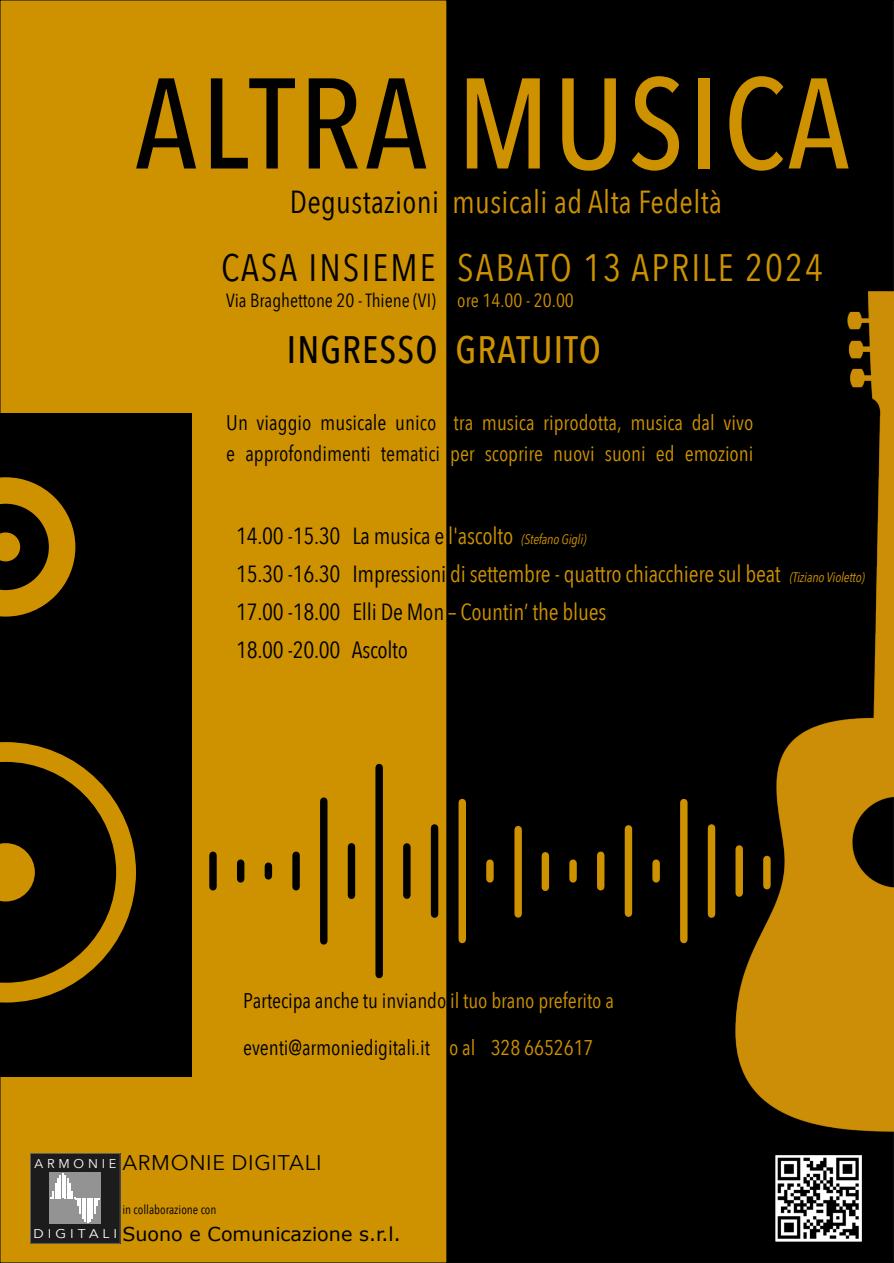
<style>
.page{position:relative;width:894px;height:1263px;background:#fff}
.page>*{position:absolute;margin:0;border:0;box-sizing:border-box;transform-origin:0 0}
.t1{font:500 127.35px "Avenir Next Condensed";letter-spacing:.03em;color:#ce9200}
.t2{font:38.25px "Avenir Next Condensed";letter-spacing:.055em;color:#cd9200}
.t3{font:500 38.25px "Avenir Next Condensed";letter-spacing:.03em;color:#000}
.t4{font:31.8px "Avenir Next Condensed";letter-spacing:.01em;color:#ce9200}
.t5{font:23.4px/38.2px "Avenir Next Condensed";letter-spacing:-.01em;color:#000}
.t6{font:21.15px/31.8px "Avenir Next Condensed";letter-spacing:-.005em;color:#ce9200}
.t7{font:21.15px/46.3px "Avenir Next Condensed";letter-spacing:-.005em;color:#000}
.t8{font:21.15px "Avenir Next";letter-spacing:.03em;color:#000100}
.t9{font:19.05px "Avenir Next Condensed";color:#000}
.t10{font:19.05px "Verdana";color:#000100}
.t11{font:italic 13.8px "Avenir Next Condensed";letter-spacing:-.015em;color:#ce9200}
.t12{font:12.75px "Avenir Next Condensed";color:#000100}
.t13{font:12.75px "Avenir";letter-spacing:.295em;color:#fff;scale:1.09 1}
.t14{font:12.75px "Avenir";letter-spacing:.295em;color:#fff}
.s1{color:#000100}
.s2{color:#000}
.s3{color:#cd9100}
.s4{color:#ce9200}
.s5{color:#000200}
.s6{color:#000001}
.s7{color:#cd9200}
</style>
<div class="page">
<div style="left:446px;top:0;width:447px;height:1263px;background:#000;border:1px solid #000"></div>
<div style="left:0;top:0;width:446px;height:1263px;background:#ce9200"></div>
<svg style="left:30px;top:1153px;width:90px;height:90px;background:#4e4e4e"></svg>
<div style="left:0;top:414px;width:192px;height:663px;background:#000"></div>
<svg style="left:0;top:477px;width:75px;height:140px"></svg>
<svg style="left:0;top:742px;width:136px;height:260px"></svg>
<div style="left:209px;top:855px;width:8px;height:32px;background:#000"></div>
<div style="left:237px;top:863px;width:7px;height:16px;background:#000100"></div>
<div style="left:264px;top:866px;width:8px;height:10px;background:#000"></div>
<div style="left:292px;top:855px;width:8px;height:32px;background:#000"></div>
<div style="left:403px;top:847px;width:7px;height:48px;background:#000"></div>
<div style="left:458px;top:802px;width:8px;height:137px;background:#ce9200"></div>
<div style="left:541px;top:856px;width:8px;height:31px;background:#ce9200"></div>
<div style="left:569px;top:863px;width:7px;height:16px;background:#ce9200"></div>
<div style="left:514px;top:829px;width:7px;height:85px;background:#ce9200"></div>
<div style="left:430px;top:828px;width:8px;height:86px;background:#000"></div>
<div style="left:486px;top:863px;width:7px;height:16px;background:#ce9200"></div>
<div style="left:320px;top:801px;width:7px;height:140px;background:#000"></div>
<div style="left:347px;top:847px;width:8px;height:48px;background:#000"></div>
<div style="left:375px;top:767px;width:8px;height:207px;background:#000"></div>
<svg style="left:680px;top:802px;width:7px;height:137px"></svg>
<div style="left:596px;top:855px;width:8px;height:32px;background:#ce9200"></div>
<div style="left:624px;top:829px;width:8px;height:84px;background:#ce9200"></div>
<div style="left:707px;top:828px;width:8px;height:86px;background:#ce9200"></div>
<div style="left:652px;top:863px;width:7px;height:16px;background:#ce9200"></div>
<img style="left:735px;top:292px;width:158px;height:839px">
<svg style="left:775px;top:1155px;width:87px;height:87px"></svg>
<h1 class="t1" style="left:135px;top:41px;width:715px"><span class="s1">ALTRA</span> MUSICA</h1>
<h3 class="t4" style="left:289px;top:181px;width:433px"><span class="s2">Degustazioni</span> musicali ad Alta Fedeltà</h3>
<h2 class="t2" style="left:221px;top:242px;width:603px"><span class="s2">CASA INSIEME</span> SABATO 13 APRILE 2024</h2>
<p class="t9" style="left:226px;top:288px;width:349px">Via Braghettone 20 - Thiene (VI) <span class="s3">ore 14.00 - 20.00</span></p>
<h2 class="t3" style="left:287px;top:325px;width:315px">INGRESSO <span class="s4">GRATUITO</span></h2>
<p class="t6" style="left:226px;top:407px;width:528px"><span class="s2">Un viaggio musicale unico</span> tra musica riprodotta, musica dal vivo <span class="s5">e approfondimenti tematici</span> per scoprire nuovi suoni ed emozioni</p>
<p class="t5" style="left:236px;top:517px;width:546px">14.00 -15.30 <span class="s5">La musica</span> e <span class="s4">l'ascolto</span>Stefano Gigli<br>15.30 -16.30 Impressio<span class="s6">ni</span> <span class="s4">di settembre - quattro chiacchiere sul beat </span>17.00 -18.00 Elli De Mo<span class="s6">n</span> <span class="s4">–</span> <span class="s7">Countin’ the blues<br></span>18.00 -20.00 Ascolto</p>
<p class="t11" style="left:521px;top:530px;width:67px">(Stefano Gigli)</p>
<p class="t11" style="left:789px;top:568px;width:77px">(Tiziano Violetto)</p>
<p class="t7" style="left:243px;top:978px;width:372px">Partecipa anche tu inviando <span class="s4">il tuo br</span><span class="s3">ano preferito a </span>eventi@armoniedigitali.it <span class="s4">o al 32</span><span class="s3">8 6652617</span></p>
<p class="t8" style="left:122px;top:1149px;width:201px">ARMONIE DIGITALI</p>
<p class="t12" style="left:122px;top:1202px;width:96px">in collaborazione con</p>
<p class="t10" style="left:122px;top:1226px;width:279px">Suono e Comunicazione s.r.l.</p>
<p class="t14" style="left:35px;top:1155px;width:83px">ARMONIE</p>
<p class="t13" style="left:33px;top:1225px;width:78px">DIGITALI</p>
</div>
